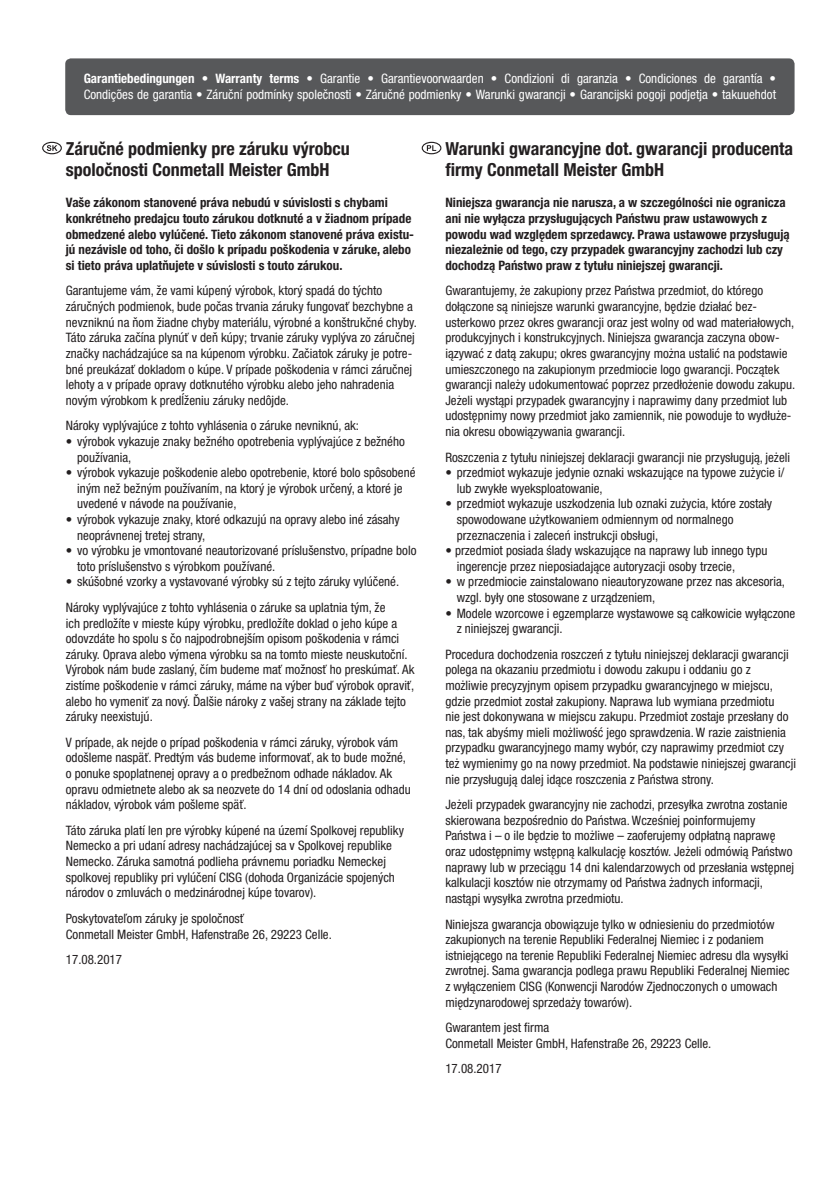
<style>
.page{position:relative;width:840px;height:1191px;background:#fff}
.page>*{position:absolute;margin:0;border:0;box-sizing:border-box;transform-origin:0 0}
.t1{font:700 condensed 18px/21.6px "Helvetica Neue LT Pro";color:#231f20}
.t2{font:condensed 13px/15.6px "Helvetica Neue LT Pro";color:#231f20}
.t3{font:700 condensed 13px/15.6px "Helvetica Neue LT Pro";color:#231f20}
.t4{font:condensed 13px/15.6px "Helvetica Neue LT Pro";color:#fff}
.s1{font-weight:700}
</style>
<div class="page">
<div style="left:65px;top:58px;width:729px;height:57px;background:#57585a;border-radius:6px"></div>
<div style="left:42px;top:142px;width:20px;height:12px;border:1px solid #231f20;border-radius:50%"></div>
<svg style="left:47px;top:145px;width:10px;height:6px"></svg>
<div style="left:421px;top:142px;width:20px;height:12px;border:1px solid #231f20;border-radius:50%"></div>
<svg style="left:426px;top:145px;width:10px;height:6px"></svg>
<p class="t4" style="left:84px;top:71px;width:693px"><span class="s1">Garantiebedingungen • Warranty terms •</span> Garantie <span class="s1">•</span> Garantievoorwaarden <span class="s1">•</span> Condizioni di garanzia <span class="s1">•</span> Condiciones de garantía <span class="s1">•<br></span>Condições de garantia <span class="s1">•</span> Záruční podmínky společnosti <span class="s1">•</span> Záručné podmienky <span class="s1">•</span> Warunki gwarancji <span class="s1">•</span> Garancijski pogoji podjetja <span class="s1">•</span> takuuehdot</p>
<h1 class="t1" style="left:66px;top:137px;width:285px">Záručné podmienky pre záruku výrobcu spoločnosti Conmetall Meister GmbH</h1>
<p class="t3" style="left:66px;top:195px;width:349px">Vaše zákonom stanovené práva nebudú v súvislosti s chybami konkrétneho predajcu touto zárukou dotknuté a v žiadnom prípade obmedzené alebo vylúčené. Tieto zákonom stanovené práva existu&shy;jú nezávisle od toho, či došlo k prípadu poškodenia v záruke, alebo si tieto práva uplatňujete v súvislosti s touto zárukou.</p>
<p class="t2" style="left:66px;top:283px;width:352px">Garantujeme vám, že vami kúpený výrobok, ktorý spadá do týchto záručných podmienok, bude počas trvania záruky fungovať bezchybne a nevzniknú na ňom žiadne chyby materiálu, výrobné a konštrukčné chyby.<br>Táto záruka začína plynúť v deň kúpy; trvanie záruky vyplýva zo záručnej značky nachádzajúce sa na kúpenom výrobku. Začiatok záruky je potre&shy;bné preukázať dokladom o kúpe. V prípade poškodenia v rámci záručnej lehoty a v prípade opravy dotknutého výrobku alebo jeho nahradenia novým výrobkom k predĺženiu záruky nedôjde.</p>
<p class="t2" style="left:66px;top:418px;width:294px">Nároky vyplývajúce z tohto vyhlásenia o záruke nevniknú, ak:</p>
<p class="t2" style="left:77px;top:433px;width:329px;text-indent:-11px">• výrobok vykazuje znaky bežného opotrebenia vyplývajúce z bežného používania,</p>
<p class="t2" style="left:77px;top:464px;width:339px;text-indent:-11px">• výrobok vykazuje poškodenie alebo opotrebenie, ktoré bolo spôsobené iným než bežným používaním, na ktorý je výrobok určený, a ktoré je uvedené v návode na používanie,</p>
<p class="t2" style="left:77px;top:511px;width:324px;text-indent:-11px">• výrobok vykazuje znaky, ktoré odkazujú na opravy alebo iné zásahy neoprávnenej tretej strany,</p>
<p class="t2" style="left:77px;top:542px;width:340px;text-indent:-11px">• vo výrobku je vmontované neautorizované príslušenstvo, prípadne bolo toto príslušenstvo s výrobkom používané.</p>
<p class="t2" style="left:66px;top:569px;width:334px;line-height:25.6px">• skúšobné vzorky a vystavované výrobky sú z tejto záruky vylúčené.<br>Nároky vyplývajúce z tohto vyhlásenia o záruke sa uplatnia tým, že</p>
<p class="t2" style="left:66px;top:615px;width:350px">ich predložíte v mieste kúpy výrobku, predložíte doklad o jeho kúpe a odovzdáte ho spolu s čo najpodrobnejším opisom poškodenia v rámci záruky. Oprava alebo výmena výrobku sa na tomto mieste neuskutoční.<br>Výrobok nám bude zaslaný, čím budeme mať možnosť ho preskúmať. Ak zistíme poškodenie v rámci záruky, máme na výber buď výrobok opraviť, alebo ho vymeniť za nový. Ďalšie nároky z vašej strany na základe tejto záruky neexistujú.</p>
<p class="t2" style="left:66px;top:734px;width:346px">V prípade, ak nejde o prípad poškodenia v rámci záruky, výrobok vám odošleme naspäť. Predtým vás budeme informovať, ak to bude možné, o ponuke spoplatnenej opravy a o predbežnom odhade nákladov. Ak opravu odmietnete alebo ak sa neozvete do 14 dní od odoslania odhadu nákladov, výrobok vám pošleme späť.</p>
<p class="t2" style="left:66px;top:822px;width:339px">Táto záruka platí len pre výrobky kúpené na území Spolkovej republiky Nemecko a pri udaní adresy nachádzajúcej sa v Spolkovej republike Nemecko. Záruka samotná podlieha právnemu poriadku Nemeckej spolkovej republiky pri vylúčení CISG (dohoda Organizácie spojených národov o zmluvách o medzinárodnej kúpe tovarov).</p>
<p class="t2" style="left:66px;top:910px;width:267px">Poskytovateľom záruky je spoločnosť<br>Conmetall Meister GmbH, Hafenstraße 26, 29223 Celle.</p>
<p class="t2" style="left:66px;top:951px;width:58px">17.08.2017</p>
<h1 class="t1" style="left:445px;top:137px;width:349px">Warunki gwarancyjne dot. gwarancji producenta firmy Conmetall Meister GmbH</h1>
<p class="t3" style="left:445px;top:195px;width:346px">Niniejsza gwarancja nie narusza, a w szczególności nie ogranicza ani nie wyłącza przysługujących Państwu praw ustawowych z powodu wad względem sprzedawcy. Prawa ustawowe przysługują niezależnie od tego, czy przypadek gwarancyjny zachodzi lub czy dochodzą Państwo praw z tytułu niniejszej gwarancji.</p>
<p class="t2" style="left:445px;top:283px;width:351px">Gwarantujemy, że zakupiony przez Państwa przedmiot, do którego dołączone są niniejsze warunki gwarancyjne, będzie działać bez&shy;usterkowo przez okres gwarancji oraz jest wolny od wad materiałowych, produkcyjnych i konstrukcyjnych. Niniejsza gwarancja zaczyna obow&shy;iązywać z datą zakupu; okres gwarancyjny można ustalić na podstawie umieszczonego na zakupionym przedmiocie logo gwarancji. Początek gwarancji należy udokumentować poprzez przedłożenie dowodu zakupu.<br>Jeżeli wystąpi przypadek gwarancyjny i naprawimy dany przedmiot lub udostępnimy nowy przedmiot jako zamiennik, nie powoduje to wydłuże&shy;nia okresu obowiązywania gwarancji.</p>
<p class="t2" style="left:445px;top:449px;width:346px">Roszczenia z tytułu niniejszej deklaracji gwarancji nie przysługują, jeżeli</p>
<p class="t2" style="left:456px;top:464px;width:329px;text-indent:-11px">• przedmiot wykazuje jedynie oznaki wskazujące na typowe zużycie i/ lub zwykłe wyeksploatowanie,</p>
<p class="t2" style="left:456px;top:496px;width:317px;text-indent:-11px">• przedmiot wykazuje uszkodzenia lub oznaki zużycia, które zostały spowodowane użytkowaniem odmiennym od normalnego przeznaczenia i zaleceń instrukcji obsługi,</p>
<p class="t2" style="left:456px;top:542px;width:312px;text-indent:-11px">• przedmiot posiada ślady wskazujące na naprawy lub innego typu ingerencje przez nieposiadające autoryzacji osoby trzecie,</p>
<p class="t2" style="left:456px;top:574px;width:329px;text-indent:-11px">• w przedmiocie zainstalowano nieautoryzowane przez nas akcesoria, wzgl. były one stosowane z urządzeniem,</p>
<p class="t2" style="left:456px;top:605px;width:340px;text-indent:-11px">• Modele wzorcowe i egzemplarze wystawowe są całkowicie wyłączone z niniejszej gwarancji.</p>
<p class="t2" style="left:445px;top:646px;width:352px">Procedura dochodzenia roszczeń z tytułu niniejszej deklaracji gwarancji polega na okazaniu przedmiotu i dowodu zakupu i oddaniu go z możliwie precyzyjnym opisem przypadku gwarancyjnego w miejscu, gdzie przedmiot został zakupiony. Naprawa lub wymiana przedmiotu<br>nie jest dokonywana w miejscu zakupu. Przedmiot zostaje przesłany do nas, tak abyśmy mieli możliwość jego sprawdzenia. W razie zaistnienia przypadku gwarancyjnego mamy wybór, czy naprawimy przedmiot czy też wymienimy go na nowy przedmiot. Na podstawie niniejszej gwarancji nie przysługują dalej idące roszczenia z Państwa strony.</p>
<p class="t2" style="left:445px;top:796px;width:350px">Jeżeli przypadek gwarancyjny nie zachodzi, przesyłka zwrotna zostanie skierowana bezpośrednio do Państwa. Wcześniej poinformujemy Państwa i – o ile będzie to możliwe – zaoferujemy odpłatną naprawę oraz udostępnimy wstępną kalkulację kosztów. Jeżeli odmówią Państwo naprawy lub w przeciągu 14 dni kalendarzowych od przesłania wstępnej kalkulacji kosztów nie otrzymamy od Państwa żadnych informacji, nastąpi wysyłka zwrotna przedmiotu.</p>
<p class="t2" style="left:445px;top:916px;width:345px">Niniejsza gwarancja obowiązuje tylko w odniesieniu do przedmiotów zakupionych na terenie Republiki Federalnej Niemiec i z podaniem istniejącego na terenie Republiki Federalnej Niemiec adresu dla wysyłki zwrotnej. Sama gwarancja podlega prawu Republiki Federalnej Niemiec z wyłączeniem CISG (Konwencji Narodów Zjednoczonych o umowach międzynarodowej sprzedaży towarów).</p>
<p class="t2" style="left:445px;top:1019px;width:267px">Gwarantem jest firma<br>Conmetall Meister GmbH, Hafenstraße 26, 29223 Celle.</p>
<p class="t2" style="left:445px;top:1060px;width:58px">17.08.2017</p>
</div>
